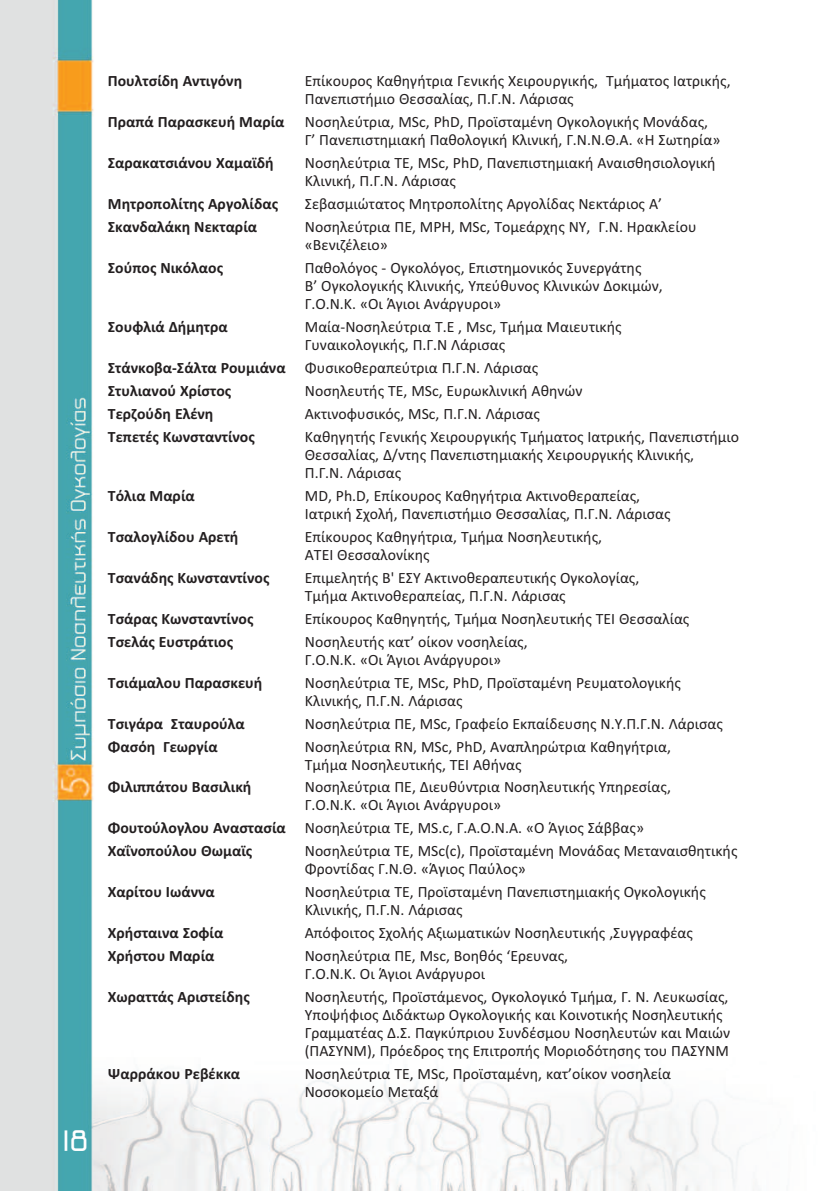
<style>
.page{position:relative;width:819px;height:1191px;background:#fff}
.page>*{position:absolute;margin:0;border:0;box-sizing:border-box;transform-origin:0 0}
.t1{font:31.5px "PF Haus Square";color:#fff}
.t2{font:15.75px/18px "Calibri";color:#231f20}
.t3{font:700 15.75px/22.9px "Calibri";color:#231f20}
.s1{font-weight:400}
.s2{font-weight:700}
</style>
<div class="page">
<img style="left:0;top:0;width:748px;height:1191px">
<h1 class="t1" style="left:62px;top:1123px;width:27px">18</h1>
<p class="t3" style="left:108px;top:69px;width:136px">Πουλτσίδη Αντιγόνη</p>
<p class="t2" style="left:305px;top:72px;width:427px">Επίκουρος Καθηγήτρια Γενικής Χειρουργικής, Τμήματος Ιατρικής,<br>Πανεπιστήμιο Θεσσαλίας, Π.Γ.Ν. Λάρισας</p>
<p class="t3" style="left:108px;top:110px;width:178px">Πραπά Παρασκευή Μαρία</p>
<p class="t2" style="left:305px;top:113px;width:417px">Νοσηλεύτρια, MSc, PhD, Προϊσταμένη Ογκολογικής Μονάδας,<br>Γ’ Πανεπιστημιακή Παθολογική Κλινική, Γ.Ν.Ν.Θ.Α. «Η Σωτηρία»</p>
<p class="t3" style="left:108px;top:151px;width:167px">Σαρακατσιάνου Χαμαϊδή</p>
<p class="t2" style="left:305px;top:154px;width:412px">Νοσηλεύτρια ΤΕ, MSc, PhD, Πανεπιστημιακή Αναισθησιολογική<br>Κλινική, Π.Γ.Ν. Λάρισας</p>
<p class="t3" style="left:108px;top:192px;width:172px">Μητροπολίτης Αργολίδας</p>
<p class="t2" style="left:305px;top:195px;width:359px">Σεβασμιώτατος Μητροπολίτης Αργολίδας Νεκτάριος Α’</p>
<p class="t3" style="left:108px;top:215px;width:151px">Σκανδαλάκη Νεκταρία</p>
<p class="t2" style="left:305px;top:218px;width:393px">Νοσηλεύτρια ΠΕ, MPH, MSc, Τομεάρχης ΝΥ, Γ.Ν. Ηρακλείου «Βενιζέλειο»</p>
<p class="t3" style="left:108px;top:256px;width:117px">Σούπος Νικόλαος</p>
<p class="t2" style="left:305px;top:259px;width:359px">Παθολόγος - Ογκολόγος, Επιστημονικός Συνεργάτης<br>Β’ Ογκολογικής Κλινικής, Υπεύθυνος Κλινικών Δοκιμών,<br>Γ.Ο.Ν.Κ. «Οι Άγιοι Ανάργυροι»</p>
<p class="t3" style="left:108px;top:315px;width:121px">Σουφλιά Δήμητρα</p>
<p class="t2" style="left:305px;top:317px;width:318px">Μαία-Νοσηλεύτρια T.E , Msc, Τμήμα Μαιευτικής<br>Γυναικολογικής, Π.Γ.Ν Λάρισας</p>
<p class="t3" style="left:108px;top:356px;width:432px">Στάνκοβα-Σάλτα Ρουμιάνα <span class="s1">Φυσικοθεραπεύτρια Π.Γ.Ν. Λάρισας<br></span>Στυλιανού Χρίστος</p>
<p class="t2" style="left:305px;top:381px;width:279px">Νοσηλευτής ΤΕ, MSc, Ευρωκλινική Αθηνών</p>
<p class="t3" style="left:108px;top:402px;width:107px">Τερζούδη Ελένη</p>
<p class="t2" style="left:305px;top:404px;width:236px">Ακτινοφυσικός, MSc, Π.Γ.Ν. Λάρισας</p>
<p class="t3" style="left:108px;top:425px;width:148px">Τεπετές Κωνσταντίνος</p>
<p class="t2" style="left:305px;top:427px;width:436px">Καθηγητής Γενικής Χειρουργικής Τμήματος Ιατρικής, Πανεπιστήμιο<br>Θεσσαλίας, Δ/ντης Πανεπιστημιακής Χειρουργικής Κλινικής,<br>Π.Γ.Ν. Λάρισας</p>
<p class="t3" style="left:108px;top:484px;width:88px">Τόλια Μαρία</p>
<p class="t2" style="left:305px;top:486px;width:367px">MD, Ph.D, Επίκουρος Καθηγήτρια Ακτινοθεραπείας,<br>Ιατρική Σχολή, Πανεπιστήμιο Θεσσαλίας, Π.Γ.Ν. Λάρισας</p>
<p class="t3" style="left:108px;top:525px;width:132px">Τσαλογλίδου Αρετή</p>
<p class="t2" style="left:305px;top:527px;width:299px">Επίκουρος Καθηγήτρια, Τμήμα Νοσηλευτικής,<br>ΑΤΕΙ Θεσσαλονίκης</p>
<p class="t3" style="left:108px;top:566px;width:163px">Τσανάδης Κωνσταντίνος</p>
<p class="t2" style="left:305px;top:568px;width:336px">Επιμελητής Β' ΕΣΥ Ακτινοθεραπευτικής Ογκολογίας,<br>Τμήμα Ακτινοθεραπείας, Π.Γ.Ν. Λάρισας</p>
<p class="t3" style="left:108px;top:607px;width:147px">Τσάρας Κωνσταντίνος</p>
<p class="t2" style="left:305px;top:609px;width:386px">Επίκουρος Καθηγητής, Τμήμα Νοσηλευτικής ΤΕΙ Θεσσαλίας</p>
<p class="t3" style="left:108px;top:629px;width:127px">Τσελάς Ευστράτιος</p>
<p class="t2" style="left:305px;top:632px;width:224px">Νοσηλευτής κατ’ οίκον νοσηλείας,<br>Γ.Ο.Ν.Κ. «Οι Άγιοι Ανάργυροι»</p>
<p class="t3" style="left:108px;top:670px;width:156px">Τσιάμαλου Παρασκευή</p>
<p class="t2" style="left:305px;top:673px;width:377px">Νοσηλεύτρια ΤΕ, MSc, PhD, Προϊσταμένη Ρευματολογικής<br>Κλινικής, Π.Γ.Ν. Λάρισας</p>
<p class="t3" style="left:108px;top:711px;width:138px">Τσιγάρα Σταυρούλα</p>
<p class="t2" style="left:305px;top:714px;width:419px">Νοσηλεύτρια ΠΕ, MSc, Γραφείο Εκπαίδευσης Ν.Υ.Π.Γ.Ν. Λάρισας</p>
<p class="t3" style="left:108px;top:734px;width:111px">Φασόη Γεωργία</p>
<p class="t2" style="left:305px;top:737px;width:367px">Νοσηλεύτρια RN, MSc, PhD, Αναπληρώτρια Καθηγήτρια,<br>Τμήμα Νοσηλευτικής, ΤΕΙ Αθήνας</p>
<p class="t3" style="left:108px;top:775px;width:145px">Φιλιππάτου Βασιλική</p>
<p class="t2" style="left:305px;top:778px;width:367px">Νοσηλεύτρια ΠΕ, Διευθύντρια Νοσηλευτικής Υπηρεσίας,<br>Γ.Ο.Ν.Κ. «Οι Άγιοι Ανάργυροι»</p>
<p class="t2" style="left:108px;top:816px;width:537px;line-height:22.9px"><span class="s2">Φουτούλογλου Αναστασία</span> Νοσηλεύτρια ΤΕ, MS.c, Γ.Α.Ο.Ν.Α. «Ο Άγιος Σάββας»<br><span class="s2">Χαΐνοπούλου Θωμαϊς</span></p>
<p class="t2" style="left:305px;top:842px;width:434px">Νοσηλεύτρια ΤΕ, MSc(c), Προϊσταμένη Μονάδας Μεταναισθητικής<br>Φροντίδας Γ.Ν.Θ. «Άγιος Παύλος»</p>
<p class="t3" style="left:108px;top:880px;width:109px">Χαρίτου Ιωάννα</p>
<p class="t2" style="left:305px;top:883px;width:402px">Νοσηλεύτρια ΤΕ, Προϊσταμένη Πανεπιστημιακής Ογκολογικής<br>Κλινικής, Π.Γ.Ν. Λάρισας</p>
<p class="t3" style="left:108px;top:921px;width:117px">Χρήσταινα Σοφία</p>
<p class="t2" style="left:305px;top:923px;width:389px">Απόφοιτος Σχολής Αξιωματικών Νοσηλευτικής ,Συγγραφέας</p>
<p class="t3" style="left:108px;top:944px;width:108px">Χρήστου Μαρία</p>
<p class="t2" style="left:305px;top:946px;width:265px">Νοσηλεύτρια ΠΕ, Msc, Βοηθός ‘Ερευνας,<br>Γ.Ο.Ν.Κ. Οι Άγιοι Ανάργυροι</p>
<p class="t3" style="left:108px;top:985px;width:143px">Χωραττάς Αριστείδης</p>
<p class="t2" style="left:305px;top:987px;width:427px">Νοσηλευτής, Προϊστάμενος, Ογκολογικό Τμήμα, Γ. Ν. Λευκωσίας, Υποψήφιος Διδάκτωρ Ογκολογικής και Κοινοτικής Νοσηλευτικής Γραμματέας Δ.Σ. Παγκύπριου Συνδέσμου Νοσηλευτών και Μαιών (ΠΑΣΥΝΜ), Πρόεδρος της Επιτροπής Μοριοδότησης του ΠΑΣΥΝΜ</p>
<p class="t3" style="left:108px;top:1062px;width:134px">Ψαρράκου Ρεβέκκα</p>
<p class="t2" style="left:305px;top:1064px;width:368px">Νοσηλεύτρια TE, MSc, Προϊσταμένη, κατ’οίκον νοσηλεία<br>Νοσοκομείο Μεταξά</p>
</div>
